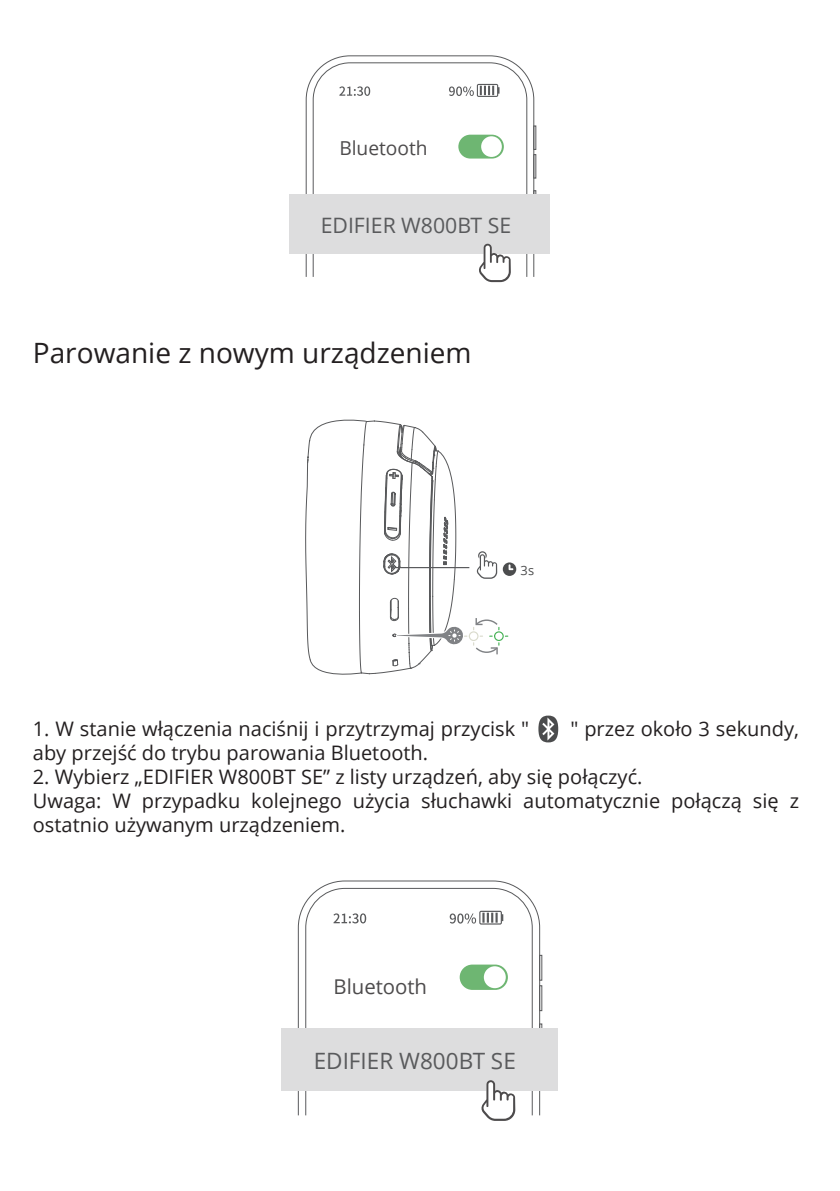
<style>
.page{position:relative;width:840px;height:1191px;background:#fff}
.page>*{position:absolute;margin:0;border:0;box-sizing:border-box;transform-origin:0 0}
.t1{font:28px "Open Sans";color:#231f20}
.t2{font:22.4px "Open Sans";color:#595a5c}
.t3{font:21.2px "Open Sans";color:#595a5c}
.t4{font:20.4px "Open Sans";color:#4d4b4c}
.t5{font:20px/24px "Open Sans";color:#231f20}
.t6{font:19.2px "Open Sans";color:#4d4b4c}
.t7{font:12.8px "Open Sans";color:#4c4d4e}
</style>
<div class="page">
<svg style="left:305px;top:55px;width:229px;height:222px"></svg>
<svg style="left:312px;top:62px;width:215px;height:215px"></svg>
<div style="left:533px;top:126px;width:2px;height:24px;border:1px solid #595a5c"></div>
<div style="left:533px;top:154px;width:2px;height:24px;border:1px solid #595a5c"></div>
<div style="left:533px;top:190px;width:2px;height:24px;border:1px solid #595a5c"></div>
<svg style="left:448px;top:84px;width:51px;height:13px"></svg>
<svg style="left:339px;top:86px;width:27px;height:10px"></svg>
<svg style="left:364px;top:86px;width:6px;height:10px"></svg>
<div style="left:289px;top:195px;width:261px;height:59px;background:#ddddde"></div>
<svg style="left:478px;top:244px;width:32px;height:38px"></svg>
<div style="left:458px;top:135px;width:45px;height:23px;background:#6eb672;border-radius:12px"></div>
<div style="left:481px;top:136px;width:20px;height:21px;background:#fff;border-radius:50%"></div>
<div style="left:493px;top:631px;width:10px;height:10px;border:1px solid #48b257;border-radius:50%"></div>
<div style="left:468px;top:631px;width:10px;height:10px;border:1px solid #dadbcd;border-radius:50%"></div>
<svg style="left:473px;top:618px;width:26px;height:19px"></svg>
<svg style="left:473px;top:643px;width:26px;height:11px"></svg>
<svg style="left:305px;top:419px;width:161px;height:256px"></svg>
<hr style="left:395px;top:567px;width:74px;height:1px;background:#57585a">
<svg style="left:476px;top:551px;width:40px;height:28px"></svg>
<svg style="left:538px;top:715px;width:20px;height:27px"></svg>
<svg style="left:298px;top:880px;width:241px;height:235px"></svg>
<svg style="left:305px;top:888px;width:227px;height:227px"></svg>
<div style="left:539px;top:955px;width:2px;height:25px;border:1px solid #595a5c"></div>
<div style="left:539px;top:985px;width:2px;height:25px;border:1px solid #595a5c"></div>
<div style="left:539px;top:1023px;width:2px;height:26px;border:1px solid #595a5c"></div>
<svg style="left:449px;top:910px;width:54px;height:14px"></svg>
<svg style="left:333px;top:913px;width:33px;height:10px"></svg>
<div style="left:280px;top:1028px;width:277px;height:63px;background:#ddddde"></div>
<svg style="left:480px;top:1080px;width:35px;height:40px"></svg>
<div style="left:459px;top:964px;width:48px;height:26px;background:#6eb672;border-radius:13px"></div>
<div style="left:483px;top:966px;width:22px;height:22px;background:#fff;border-radius:50%"></div>
<p class="t6" style="left:339px;top:135px;width:90px">Bluetooth</p>
<p class="t3" style="left:320px;top:211px;width:192px">EDIFIER W800BT SE</p>
<h1 class="t1" style="left:33px;top:334px;width:440px">Parowanie z nowym urządzeniem</h1>
<p class="t7" style="left:520px;top:561px;width:15px">3s</p>
<p class="t5" style="left:33px;top:716px;width:497px">1. W stanie włączenia naciśnij i przytrzymaj przycisk "</p>
<p class="t5" style="left:570px;top:716px;width:230px">" przez około 3 sekundy,</p>
<p class="t5" style="left:33px;top:740px;width:396px">aby przejść do trybu parowania Bluetooth.</p>
<p class="t5" style="left:33px;top:764px;width:767px">2. Wybierz „EDIFIER W800BT SE” z listy urządzeń, aby się połączyć.<br>Uwaga: W przypadku kolejnego użycia słuchawki automatycznie połączą się z ostatnio używanym urządzeniem.</p>
<p class="t4" style="left:333px;top:972px;width:95px">Bluetooth</p>
<p class="t2" style="left:313px;top:1045px;width:203px">EDIFIER W800BT SE</p>
</div>
